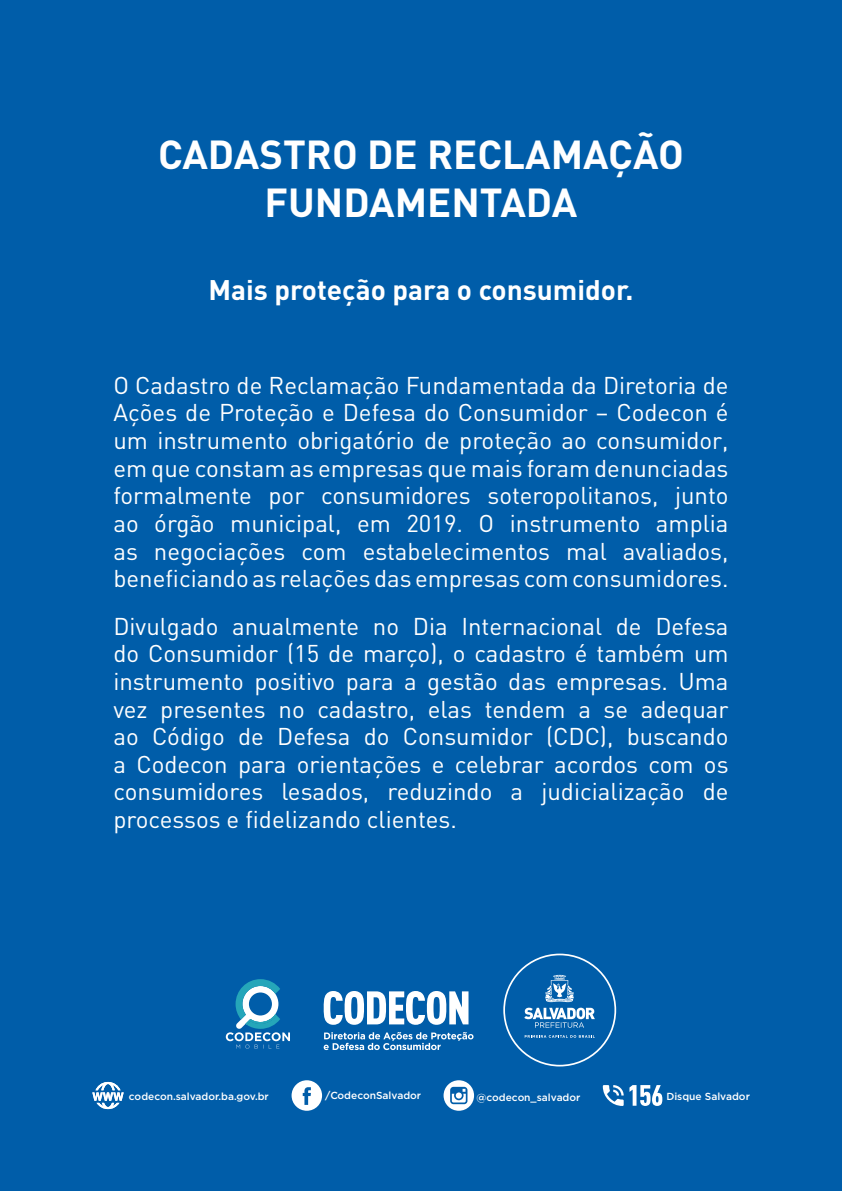
<style>
.page{position:relative;width:842px;height:1191px;background:#005da9}
.page>*{position:absolute;margin:0;border:0;box-sizing:border-box;transform-origin:0 0}
.t1{font:700 40px/48px "DIN";color:#fff;text-align:center}
.t2{font:700 28px "DIN";color:#fff}
.t3{font:24px/27.6px "DIN";color:#fff;text-align:justify}
.t4{font:500 10.2px "Gotham";color:#fff}
</style>
<div class="page">
<div style="left:503px;top:953px;width:113px;height:113px;background:#005da9;border:2px solid #fff;border-radius:50%"></div>
<svg style="left:525px;top:1035px;width:69px;height:2px"></svg>
<svg style="left:524px;top:974px;width:71px;height:53px"></svg>
<svg style="left:324px;top:1032px;width:149px;height:18px"></svg>
<svg style="left:323px;top:991px;width:145px;height:33px"></svg>
<svg style="left:226px;top:979px;width:64px;height:69px"></svg>
<svg style="left:603px;top:1085px;width:59px;height:21px"></svg>
<svg style="left:292px;top:1080px;width:30px;height:30px"></svg>
<svg style="left:444px;top:1080px;width:30px;height:30px"></svg>
<svg style="left:92px;top:1081px;width:32px;height:28px"></svg>
<h1 class="t1" style="left:158px;top:129px;width:527px">CADASTRO DE RECLAMAÇÃO<br>FUNDAMENTADA</h1>
<p class="t2" style="left:208px;top:271px;width:426px">Mais proteção para o consumidor.</p>
<p class="t3" style="left:113px;top:371px;width:617px">O Cadastro de Reclamação Fundamentada da Diretoria de Ações de Proteção e Defesa do Consumidor – Codecon é um instrumento obrigatório de proteção ao consumidor, em que constam as empresas que mais foram denunciadas formalmente por consumidores soteropolitanos, junto ao órgão municipal, em 2019. O instrumento amplia as negociações com estabelecimentos mal avaliados, beneficiando as relações das empresas com consumidores.</p>
<p class="t3" style="left:113px;top:612px;width:617px">Divulgado anualmente no Dia Internacional de Defesa do Consumidor (15 de março), o cadastro é também um instrumento positivo para a gestão das empresas. Uma vez presentes no cadastro, elas tendem a se adequar ao Código de Defesa do Consumidor (CDC), buscando a Codecon para orientações e celebrar acordos com os consumidores lesados, reduzindo a judicialização de processos e fidelizando clientes.</p>
<p class="t4" style="left:129px;top:1089px;width:141px">codecon.salvador.ba.gov.br</p>
<p class="t4" style="left:325px;top:1089px;width:97px">/CodeconSalvador</p>
<p class="t4" style="left:476px;top:1090px;width:105px">@codecon_salvador</p>
<p class="t4" style="left:666px;top:1089px;width:85px">Disque Salvador</p>
</div>
